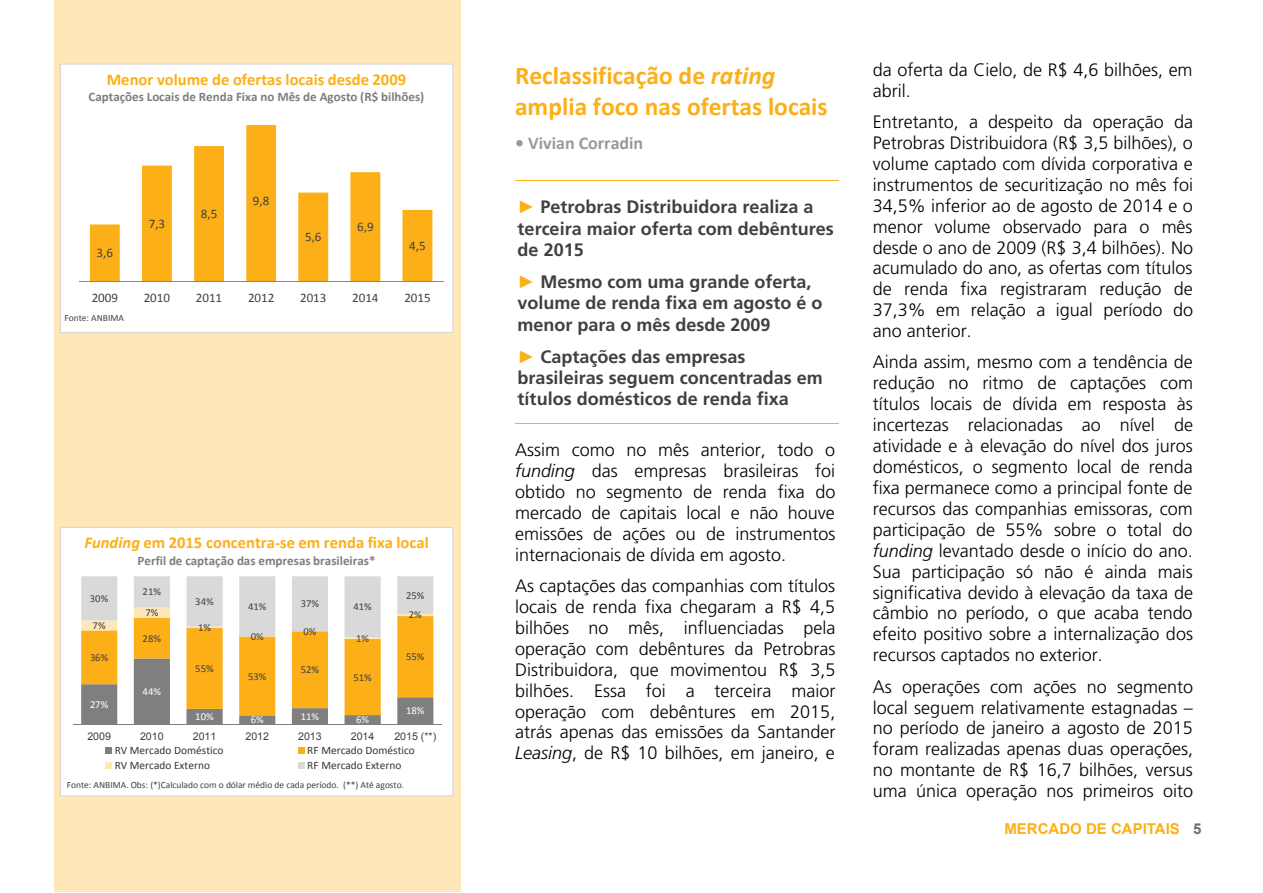
<style>
.page{position:relative;width:1263px;height:893px;background:#fff}
.page>*{position:absolute;margin:0;border:0;box-sizing:border-box;transform-origin:0 0}
.t1{font:700 25.5px/31.2px "Calibri";color:#fcaf17}
.t2{font:300 18px/20.9px "Frutiger";color:#000;text-align:justify}
.t3{font:700 18px/21.3px "Frutiger";color:#404040}
.t4{font:700 18px "Calibri";color:#9a9a9a}
.t5{font:700 16.5px "Calibri";color:#fcaf17}
.t6{font:700 15px "Arial";color:#fcaf17}
.t7{font:700 13.05px "Calibri";color:#7e7e7e}
.t8{font:13.05px "Calibri";color:#404040}
.t9{font:11.4px "Calibri";letter-spacing:.005em;color:#333}
.t10{font:10.65px "Calibri";color:#404040}
.t11{font:10.65px "Arial";letter-spacing:.005em;color:#404040}
.t12{font:10.65px "Calibri";color:#fff}
.t13{font:9.45px "Calibri";letter-spacing:-.005em;color:#404040}
.s1{font-style:italic}
.s2{font-family:"Arial";color:#fcaf17}
.s3{color:#6d6e71}
</style>
<div class="page">
<div style="left:54px;top:0;width:406px;height:892px;background:#fee7b9"></div>
<hr style="left:515px;top:181px;width:323px;height:1px;background:#fcaf17">
<hr style="left:515px;top:423px;width:323px;height:1px;background:#fcaf17">
<div style="left:61px;top:65px;width:391px;height:267px;background:#fff"></div>
<svg style="left:90px;top:125px;width:342px;height:156px"></svg>
<hr style="left:79px;top:281px;width:364px;height:1px;background:#868686">
<div style="left:60px;top:64px;width:393px;height:269px;border:1px solid #d8d8d8"></div>
<div style="left:61px;top:528px;width:391px;height:267px;background:#fff"></div>
<svg style="left:81px;top:576px;width:352px;height:148px"></svg>
<hr style="left:73px;top:724px;width:369px;height:1px;background:#7f7f7f">
<svg style="left:106px;top:748px;width:6px;height:6px"></svg>
<svg style="left:298px;top:748px;width:6px;height:6px"></svg>
<svg style="left:106px;top:762px;width:6px;height:6px"></svg>
<svg style="left:298px;top:762px;width:6px;height:6px"></svg>
<div style="left:60px;top:527px;width:393px;height:269px;border:1px solid #d8d8d8"></div>
<p class="t5" style="left:107px;top:69px;width:301px">Menor volume de ofertas locais desde 2009</p>
<p class="t7" style="left:89px;top:89px;width:337px">Captações Locais de Renda Fixa no Mês de Agosto (R$ bilhões)</p>
<p class="t8" style="left:97px;top:245px;width:18px">3,6</p>
<p class="t8" style="left:149px;top:215px;width:18px">7,3</p>
<p class="t8" style="left:201px;top:206px;width:18px">8,5</p>
<p class="t8" style="left:253px;top:193px;width:18px">9,8</p>
<p class="t8" style="left:305px;top:229px;width:18px">5,6</p>
<p class="t8" style="left:357px;top:219px;width:18px">6,9</p>
<p class="t8" style="left:409px;top:238px;width:18px">4,5</p>
<p class="t8" style="left:92px;top:290px;width:28px">2009</p>
<p class="t8" style="left:144px;top:290px;width:28px">2010</p>
<p class="t8" style="left:196px;top:290px;width:28px">2011</p>
<p class="t8" style="left:248px;top:290px;width:28px">2012</p>
<p class="t8" style="left:300px;top:290px;width:28px">2013</p>
<p class="t8" style="left:352px;top:290px;width:28px">2014</p>
<p class="t8" style="left:404px;top:290px;width:28px">2015</p>
<p class="t13" style="left:65px;top:312px;width:61px">Fonte: ANBIMA</p>
<p class="t5" style="left:84px;top:532px;width:346px"><span class="s1">Funding</span> em 2015 concentra‐se em renda fixa local</p>
<p class="t7" style="left:138px;top:552px;width:240px">Perfil de captação das empresas brasileiras*</p>
<p class="t10" style="left:90px;top:592px;width:20px">30%</p>
<p class="t10" style="left:143px;top:585px;width:20px">21%</p>
<p class="t10" style="left:145px;top:606px;width:14px">7%</p>
<p class="t10" style="left:195px;top:595px;width:20px">34%</p>
<p class="t10" style="left:248px;top:600px;width:20px">41%</p>
<p class="t10" style="left:301px;top:597px;width:20px">37%</p>
<p class="t10" style="left:353px;top:600px;width:20px">41%</p>
<p class="t10" style="left:406px;top:588px;width:20px">25%</p>
<p class="t10" style="left:409px;top:608px;width:14px">2%</p>
<p class="t10" style="left:93px;top:619px;width:14px">7%</p>
<p class="t10" style="left:143px;top:631px;width:20px">28%</p>
<p class="t10" style="left:198px;top:621px;width:14px">1%</p>
<p class="t10" style="left:251px;top:630px;width:14px">0%</p>
<p class="t10" style="left:303px;top:625px;width:14px">0%</p>
<p class="t10" style="left:356px;top:631px;width:14px">1%</p>
<p class="t10" style="left:90px;top:651px;width:20px">36%</p>
<p class="t10" style="left:406px;top:650px;width:20px">55%</p>
<p class="t10" style="left:195px;top:662px;width:20px">55%</p>
<p class="t10" style="left:248px;top:669px;width:20px">53%</p>
<p class="t10" style="left:301px;top:663px;width:20px">52%</p>
<p class="t10" style="left:353px;top:670px;width:20px">51%</p>
<p class="t12" style="left:143px;top:685px;width:20px">44%</p>
<p class="t12" style="left:90px;top:697px;width:20px">27%</p>
<p class="t12" style="left:195px;top:710px;width:20px">10%</p>
<p class="t12" style="left:251px;top:713px;width:14px">6%</p>
<p class="t12" style="left:301px;top:709px;width:20px">11%</p>
<p class="t12" style="left:356px;top:713px;width:14px">6%</p>
<p class="t12" style="left:406px;top:704px;width:20px">18%</p>
<p class="t11" style="left:87px;top:729px;width:25px">2009</p>
<p class="t11" style="left:140px;top:729px;width:25px">2010</p>
<p class="t11" style="left:193px;top:729px;width:25px">2011</p>
<p class="t11" style="left:245px;top:729px;width:25px">2012</p>
<p class="t11" style="left:298px;top:729px;width:25px">2013</p>
<p class="t11" style="left:351px;top:729px;width:25px">2014</p>
<p class="t11" style="left:394px;top:729px;width:43px">2015 (**)</p>
<p class="t9" style="left:115px;top:743px;width:110px">RV Mercado Doméstico</p>
<p class="t9" style="left:307px;top:743px;width:109px">RF Mercado Doméstico</p>
<p class="t9" style="left:115px;top:758px;width:97px">RV Mercado Externo</p>
<p class="t9" style="left:307px;top:758px;width:96px">RF Mercado Externo</p>
<p class="t13" style="left:67px;top:778px;width:339px">Fonte: ANBIMA. Obs: (*)Calculado com o dólar médio de cada período. (**) Até agosto.</p>
<h1 class="t1" style="left:515px;top:60px;width:314px">Reclassificação de <span class="s1">rating </span>amplia foco nas ofertas locais</h1>
<p class="t4" style="left:515px;top:132px;width:130px">• Vivian Corradin</p>
<p class="t3" style="left:518px;top:197px;width:318px"><span class="s2">►</span> Petrobras Distribuidora realiza a terceira maior oferta com debêntures de 2015</p>
<p class="t3" style="left:518px;top:271px;width:306px"><span class="s2">►</span> Mesmo com uma grande oferta, volume de renda fixa em agosto é o menor para o mês desde 2009</p>
<p class="t3" style="left:518px;top:346px;width:307px"><span class="s2">►</span> Captações das empresas brasileiras seguem concentradas em títulos domésticos de renda fixa</p>
<p class="t2" style="left:515px;top:440px;width:322px">Assim como no mês anterior, todo o <span class="s1">funding</span> das empresas brasileiras foi obtido no segmento de renda fixa do mercado de capitais local e não houve emissões de ações ou de instrumentos internacionais de dívida em agosto.</p>
<p class="t2" style="left:515px;top:576px;width:322px">As captações das companhias com títulos locais de renda fixa chegaram a R$ 4,5 bilhões no mês, influenciadas pela operação com debêntures da Petrobras Distribuidora, que movimentou R$ 3,5 bilhões. Essa foi a terceira maior operação com debêntures em 2015, atrás apenas das emissões da Santander <span class="s1">Leasing</span>, de R$ 10 bilhões, em janeiro, e</p>
<p class="t2" style="left:873px;top:59px;width:321px">da oferta da Cielo, de R$ 4,6 bilhões, em abril.</p>
<p class="t2" style="left:873px;top:112px;width:322px">Entretanto, a despeito da operação da Petrobras Distribuidora (R$ 3,5 bilhões), o volume captado com dívida corporativa e instrumentos de securitização no mês foi 34,5% inferior ao de agosto de 2014 e o menor volume observado para o mês desde o ano de 2009 (R$ 3,4 bilhões). No acumulado do ano, as ofertas com títulos de renda fixa registraram redução de 37,3% em relação a igual período do ano anterior.</p>
<p class="t2" style="left:873px;top:352px;width:322px">Ainda assim, mesmo com a tendência de redução no ritmo de captações com títulos locais de dívida em resposta às incertezas relacionadas ao nível de atividade e à elevação do nível dos juros domésticos, o segmento local de renda fixa permanece como a principal fonte de recursos das companhias emissoras, com participação de 55% sobre o total do <span class="s1">funding</span> levantado desde o início do ano.<br>Sua participação só não é ainda mais significativa devido à elevação da taxa de câmbio no período, o que acaba tendo efeito positivo sobre a internalização dos recursos captados no exterior.</p>
<p class="t2" style="left:873px;top:676px;width:322px">As operações com ações no segmento local seguem relativamente estagnadas – no período de janeiro a agosto de 2015 foram realizadas apenas duas operações, no montante de R$ 16,7 bilhões, versus uma única operação nos primeiros oito</p>
<p class="t6" style="left:1004px;top:819px;width:199px">MERCADO DE CAPITAIS <span class="s3">5</span></p>
</div>
